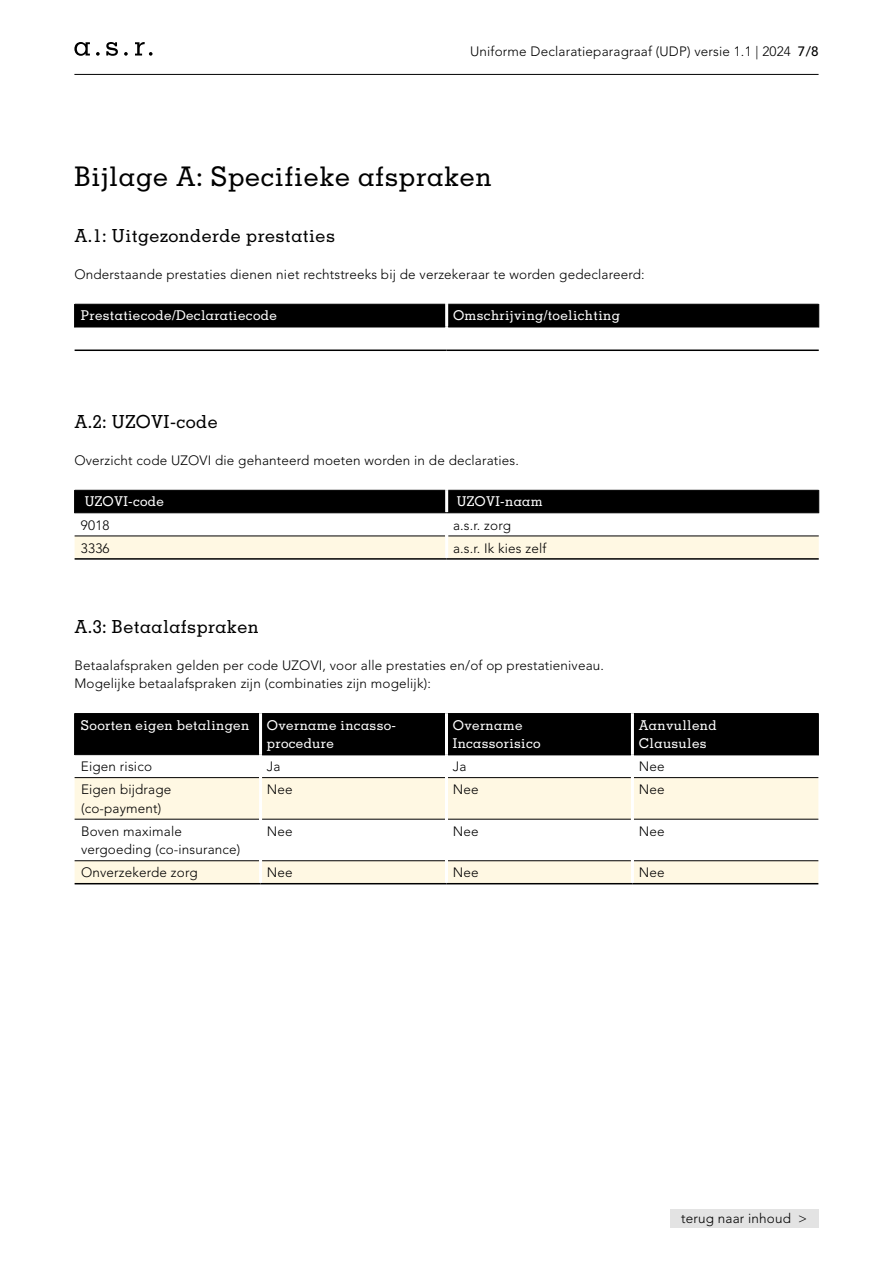
<style>
.page{position:relative;width:893px;height:1263px;background:#fff}
.page>*{position:absolute;margin:0;border:0;box-sizing:border-box;transform-origin:0 0}
.t1{font:500 27px "Memphis LT Std";letter-spacing:.025em;color:#000}
.t2{font:500 18px "Memphis LT Std";letter-spacing:.025em;color:#000}
.t3{font:300 13.5px/18.6px "Avenir LT Std";letter-spacing:.01em;color:#000}
.t4{font:500 13.5px/18.6px "Memphis LT Std";letter-spacing:.025em;color:#fff}
.s1{font-weight:500}
</style>
<div class="page">
<div style="left:670px;top:1209px;width:149px;height:19px;background:#e3e3e3"></div>
<div style="left:74px;top:304px;width:745px;height:23px;background:#000"></div>
<hr style="left:445px;top:304px;width:3px;height:23px;background:#fff">
<hr style="left:75px;top:326px;width:370px;height:1px;background:#000">
<hr style="left:448px;top:326px;width:371px;height:1px;background:#000">
<hr style="left:75px;top:349px;width:372px;height:2px;background:#000">
<hr style="left:447px;top:349px;width:372px;height:2px;background:#000">
<div style="left:75px;top:537px;width:744px;height:21px;background:#fff8e3"></div>
<div style="left:74px;top:490px;width:745px;height:23px;background:#000"></div>
<hr style="left:75px;top:536px;width:370px;height:1px;background:#000">
<hr style="left:448px;top:536px;width:371px;height:1px;background:#000">
<hr style="left:445px;top:490px;width:3px;height:22px;background:#fff">
<hr style="left:445px;top:536px;width:3px;height:22px;background:#fff">
<hr style="left:75px;top:558px;width:372px;height:2px;background:#000">
<hr style="left:447px;top:558px;width:372px;height:2px;background:#000">
<hr style="left:75px;top:512px;width:372px;height:1px;background:#000">
<hr style="left:447px;top:512px;width:372px;height:1px;background:#000">
<div style="left:75px;top:714px;width:743px;height:40px;background:#000"></div>
<svg style="left:75px;top:778px;width:743px;height:105px;fill:#fff8e3"></svg>
<hr style="left:75px;top:713px;width:184px;height:1px;background:#000">
<hr style="left:74px;top:713px;width:1px;height:42px;background:#000">
<hr style="left:262px;top:713px;width:183px;height:1px;background:#000">
<hr style="left:448px;top:713px;width:183px;height:1px;background:#000">
<hr style="left:634px;top:713px;width:184px;height:1px;background:#000">
<hr style="left:818px;top:713px;width:1px;height:42px;background:#000">
<hr style="left:75px;top:777px;width:184px;height:1px;background:#000">
<hr style="left:262px;top:777px;width:183px;height:1px;background:#000">
<hr style="left:448px;top:777px;width:183px;height:1px;background:#000">
<hr style="left:634px;top:777px;width:184px;height:1px;background:#000">
<hr style="left:75px;top:819px;width:184px;height:1px;background:#000">
<hr style="left:262px;top:819px;width:183px;height:1px;background:#000">
<hr style="left:448px;top:819px;width:183px;height:1px;background:#000">
<hr style="left:634px;top:819px;width:184px;height:1px;background:#000">
<hr style="left:75px;top:860px;width:184px;height:1px;background:#000">
<hr style="left:262px;top:860px;width:183px;height:1px;background:#000">
<hr style="left:448px;top:860px;width:183px;height:1px;background:#000">
<hr style="left:634px;top:860px;width:184px;height:1px;background:#000">
<hr style="left:259px;top:713px;width:3px;height:42px;background:#fff">
<hr style="left:445px;top:713px;width:3px;height:42px;background:#fff">
<hr style="left:631px;top:713px;width:3px;height:42px;background:#fff">
<hr style="left:259px;top:778px;width:3px;height:41px;background:#fff">
<hr style="left:445px;top:778px;width:3px;height:41px;background:#fff">
<hr style="left:631px;top:778px;width:3px;height:41px;background:#fff">
<hr style="left:259px;top:819px;width:3px;height:42px;background:#fff">
<hr style="left:445px;top:819px;width:3px;height:42px;background:#fff">
<hr style="left:631px;top:819px;width:3px;height:42px;background:#fff">
<hr style="left:259px;top:861px;width:3px;height:22px;background:#fff">
<hr style="left:445px;top:861px;width:3px;height:22px;background:#fff">
<hr style="left:631px;top:861px;width:3px;height:22px;background:#fff">
<hr style="left:262px;top:754px;width:183px;height:1px;background:#000">
<hr style="left:448px;top:754px;width:183px;height:1px;background:#000">
<hr style="left:634px;top:754px;width:184px;height:1px;background:#000">
<hr style="left:75px;top:883px;width:186px;height:1px;background:#000">
<hr style="left:261px;top:883px;width:185px;height:1px;background:#000">
<hr style="left:446px;top:883px;width:186px;height:1px;background:#000">
<hr style="left:632px;top:883px;width:186px;height:1px;background:#000">
<hr style="left:75px;top:754px;width:184px;height:1px;background:#000">
<hr style="left:74px;top:74px;width:745px;height:1px;background:#000">
<svg style="left:124px;top:52px;width:4px;height:4px"></svg>
<svg style="left:135px;top:42px;width:18px;height:14px"></svg>
<svg style="left:96px;top:52px;width:4px;height:4px"></svg>
<svg style="left:74px;top:42px;width:16px;height:14px"></svg>
<svg style="left:106px;top:42px;width:12px;height:14px"></svg>
<p class="t3" style="left:470px;top:42px;width:350px">Uniforme Declaratieparagraaf (UDP) versie 1.1 | 2024 <span class="s1">7/8</span></p>
<h1 class="t1" style="left:74px;top:160px;width:419px">Bijlage A: Specifieke afspraken</h1>
<h2 class="t2" style="left:74px;top:224px;width:262px">A.1: Uitgezonderde prestaties</h2>
<p class="t3" style="left:74px;top:265px;width:572px">Onderstaande prestaties dienen niet rechtstreeks bij de verzekeraar te worden gedeclareerd:</p>
<p class="t4" style="left:81px;top:306px;width:197px">Prestatiecode/Declaratiecode</p>
<p class="t4" style="left:453px;top:306px;width:168px">Omschrijving/toelichting</p>
<h2 class="t2" style="left:74px;top:410px;width:145px">A.2: UZOVI-code</h2>
<p class="t3" style="left:74px;top:451px;width:446px">Overzicht code UZOVI die gehanteerd moeten worden in de declaraties.</p>
<p class="t4" style="left:85px;top:492px;width:81px">UZOVI-code</p>
<p class="t4" style="left:457px;top:492px;width:88px">UZOVI-naam</p>
<p class="t3" style="left:81px;top:516px;width:30px">9018</p>
<p class="t3" style="left:453px;top:516px;width:59px">a.s.r. zorg</p>
<p class="t3" style="left:81px;top:539px;width:30px">3336</p>
<p class="t3" style="left:453px;top:539px;width:95px">a.s.r. Ik kies zelf</p>
<h2 class="t2" style="left:74px;top:615px;width:186px">A.3: Betaalafspraken</h2>
<p class="t3" style="left:74px;top:656px;width:531px">Betaalafspraken gelden per code UZOVI, voor alle prestaties en/of op prestatieniveau.<br>Mogelijke betaalafspraken zijn (combinaties zijn mogelijk):</p>
<p class="t4" style="left:81px;top:715px;width:170px">Soorten eigen betalingen</p>
<p class="t4" style="left:267px;top:715px;width:131px">Overname incasso&shy;procedure</p>
<p class="t4" style="left:453px;top:715px;width:89px">Overname<br>Incassorisico</p>
<p class="t4" style="left:639px;top:715px;width:79px">Aanvullend<br>Clausules</p>
<p class="t3" style="left:81px;top:757px;width:73px">Eigen risico</p>
<p class="t3" style="left:267px;top:757px;width:15px">Ja</p>
<p class="t3" style="left:453px;top:757px;width:15px">Ja</p>
<p class="t3" style="left:639px;top:757px;width:27px">Nee</p>
<p class="t3" style="left:81px;top:780px;width:92px">Eigen bijdrage (co-payment)</p>
<p class="t3" style="left:267px;top:780px;width:27px">Nee</p>
<p class="t3" style="left:453px;top:780px;width:27px">Nee</p>
<p class="t3" style="left:639px;top:780px;width:27px">Nee</p>
<p class="t3" style="left:81px;top:822px;width:161px">Boven maximale vergoeding (co-insurance)</p>
<p class="t3" style="left:267px;top:822px;width:27px">Nee</p>
<p class="t3" style="left:453px;top:822px;width:27px">Nee</p>
<p class="t3" style="left:639px;top:822px;width:27px">Nee</p>
<p class="t3" style="left:81px;top:863px;width:118px">Onverzekerde zorg</p>
<p class="t3" style="left:267px;top:863px;width:27px">Nee</p>
<p class="t3" style="left:453px;top:863px;width:27px">Nee</p>
<p class="t3" style="left:639px;top:863px;width:27px">Nee</p>
<p class="t3" style="left:681px;top:1209px;width:127px">terug naar inhoud &gt;</p>
</div>
